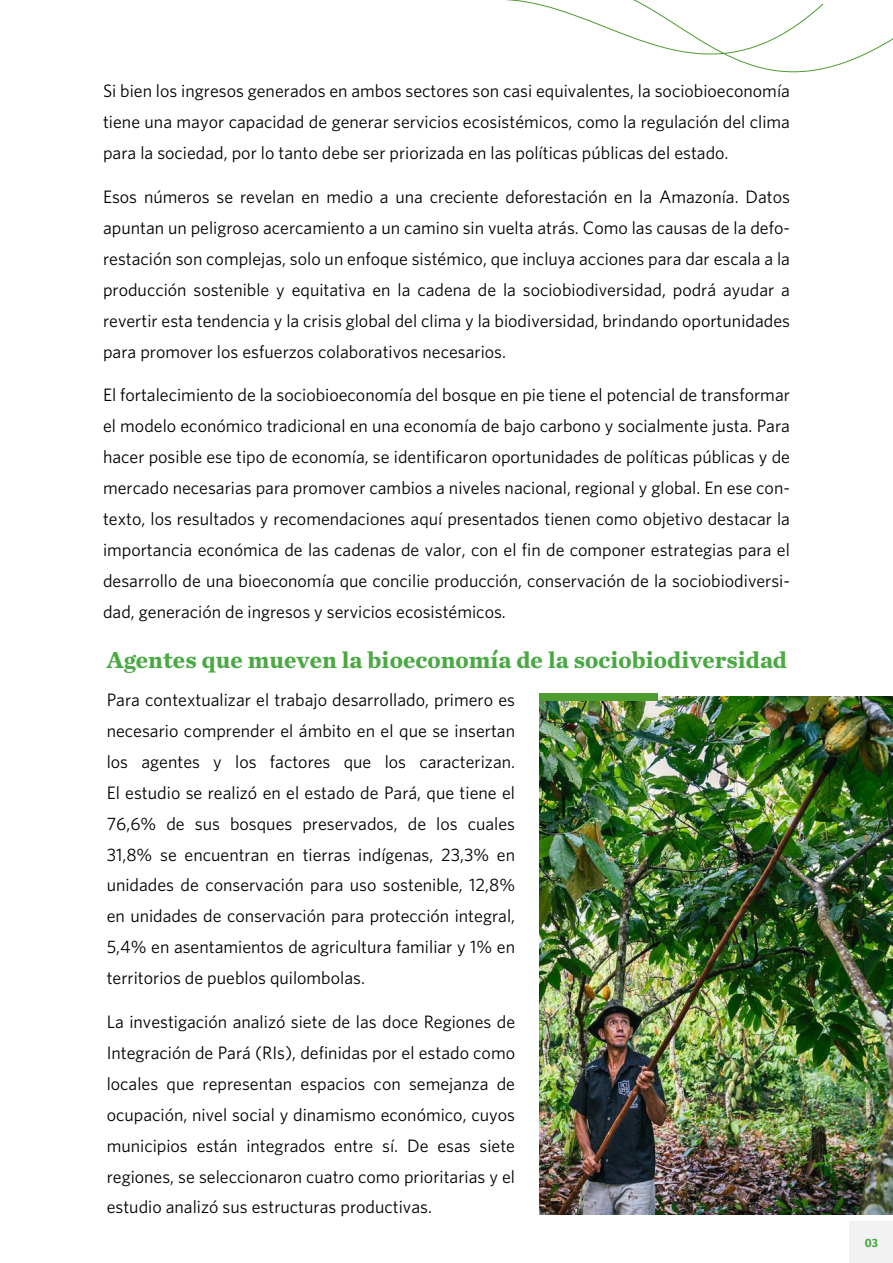
<style>
.page{position:relative;width:893px;height:1263px;background:#fff}
.page>*{position:absolute;margin:0;border:0;box-sizing:border-box;transform-origin:0 0}
.t1{font:700 24px "Chronicle Text G1";color:#49a942}
.t2{font:18px/30.9px "Whitney HTF";color:#000;text-align:justify}
.t3{font:700 12px "Fira Sans";color:#49a942}
</style>
<div class="page">
<div style="left:850px;top:1222px;width:43px;height:41px;background:#f2f2f2"></div>
<img style="left:539px;top:697px;width:354px;height:518px">
<svg style="left:507px;top:0;width:386px;height:73px"></svg>
<div style="left:539px;top:693px;width:119px;height:8px;background:#4c9c2e"></div>
<p class="t2" style="left:103px;top:75px;width:688px">Si bien los ingresos generados en ambos sectores son casi equivalentes, la sociobioeconomía tiene una mayor capacidad de generar servicios ecosistémicos, como la regulación del clima para la sociedad, por lo tanto debe ser priorizada en las políticas públicas del estado.</p>
<p class="t2" style="left:103px;top:181px;width:688px">Esos números se revelan en medio a una creciente deforestación en la Amazonía. Datos apuntan un peligroso acercamiento a un camino sin vuelta atrás. Como las causas de la defo&shy;restación son complejas, solo un enfoque sistémico, que incluya acciones para dar escala a la producción sostenible y equitativa en la cadena de la sociobiodiversidad, podrá ayudar a revertir esta tendencia y la crisis global del clima y la biodiversidad, brindando oportunidades para promover los esfuerzos colaborativos necesarios.</p>
<p class="t2" style="left:103px;top:379px;width:688px">El fortalecimiento de la sociobioeconomía del bosque en pie tiene el potencial de transformar el modelo económico tradicional en una economía de bajo carbono y socialmente justa. Para hacer posible ese tipo de economía, se identificaron oportunidades de políticas públicas y de mercado necesarias para promover cambios a niveles nacional, regional y global. En ese con&shy;texto, los resultados y recomendaciones aquí presentados tienen como objetivo destacar la importancia económica de las cadenas de valor, con el fin de componer estrategias para el desarrollo de una bioeconomía que concilie producción, conservación de la sociobiodiversi&shy;dad, generación de ingresos y servicios ecosistémicos.</p>
<h1 class="t1" style="left:107px;top:640px;width:682px">Agentes que mueven la bioeconomía de la sociobiodiversidad</h1>
<p class="t2" style="left:107px;top:684px;width:410px">Para contextualizar el trabajo desarrollado, primero es necesario comprender el ámbito en el que se insertan los agentes y los factores que los caracterizan.<br>El estudio se realizó en el estado de Pará, que tiene el 76,6% de sus bosques preservados, de los cuales 31,8% se encuentran en tierras indígenas, 23,3% en unidades de conservación para uso sostenible, 12,8% en unidades de conservación para protección integral, 5,4% en asentamientos de agricultura familiar y 1% en territorios de pueblos quilombolas.</p>
<p class="t2" style="left:107px;top:1006px;width:410px">La investigación analizó siete de las doce Regiones de Integración de Pará (RIs), definidas por el estado como locales que representan espacios con semejanza de ocupación, nivel social y dinamismo económico, cuyos municipios están integrados entre sí. De esas siete regiones, se seleccionaron cuatro como prioritarias y el estudio analizó sus estructuras productivas.</p>
<p class="t3" style="left:865px;top:1232px;width:15px">03</p>
</div>
